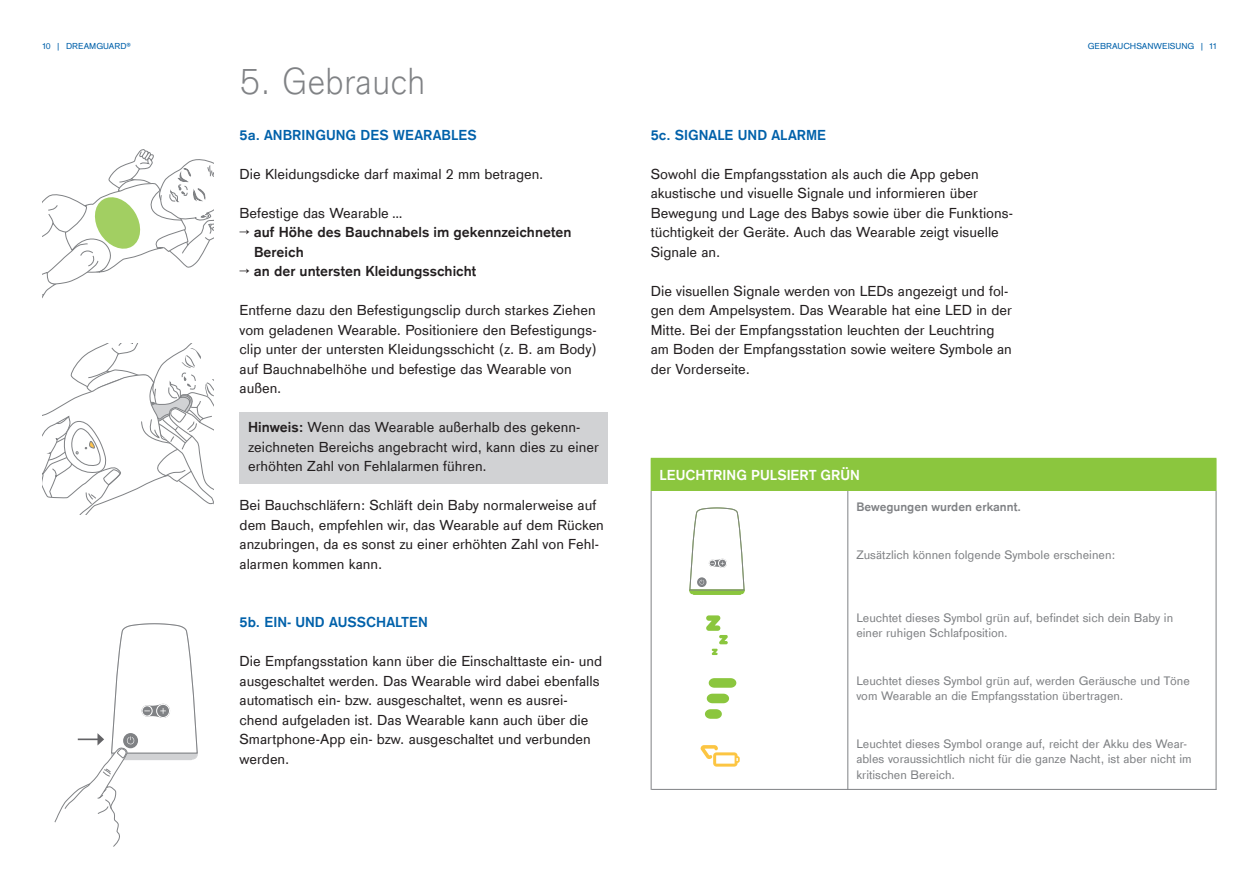
<style>
.page{position:relative;width:1259px;height:893px;background:#fff}
.page>*{position:absolute;margin:0;border:0;box-sizing:border-box;transform-origin:0 0}
.t1{font:300 39px "Draeger Sans";color:#808285}
.t2{font:15px/19.5px "Draeger Sans";color:#231f20}
.t3{font:700 15px/19.5px "Draeger Sans";color:#231f20}
.t4{font:700 15px "Draeger Sans";color:#0161aa}
.t5{font:700 15px "Draeger Sans";color:#fff}
.t6{font:12.75px/15.8px "Draeger Sans";color:#808285}
.t7{font:700 12.75px "Draeger Sans";color:#808285}
.t8{font:9px "Draeger Sans";color:#0161aa}
.s1{font-weight:700}
</style>
<div class="page">
<div style="left:240px;top:412px;width:368px;height:71px;background:#d1d2d4"></div>
<svg style="left:43px;top:344px;width:171px;height:171px"></svg>
<div style="left:651px;top:458px;width:565px;height:33px;background:#8bc63e"></div>
<hr style="left:847px;top:491px;width:1px;height:299px;background:#808285">
<hr style="left:651px;top:491px;width:1px;height:299px;background:#808285">
<hr style="left:1215px;top:491px;width:1px;height:299px;background:#808285">
<svg style="left:689px;top:507px;width:56px;height:88px"></svg>
<svg style="left:706px;top:615px;width:22px;height:40px"></svg>
<svg style="left:43px;top:149px;width:171px;height:148px"></svg>
<svg style="left:54px;top:623px;width:144px;height:224px"></svg>
<svg style="left:705px;top:709px;width:17px;height:10px"></svg>
<svg style="left:707px;top:694px;width:22px;height:9px"></svg>
<svg style="left:708px;top:678px;width:28px;height:10px"></svg>
<svg style="left:700px;top:745px;width:39px;height:22px"></svg>
<hr style="left:651px;top:789px;width:565px;height:1px;background:#808285">
<p class="t8" style="left:43px;top:40px;width:90px">10 | DREAMGUARD®</p>
<p class="t8" style="left:1087px;top:39px;width:130px">GEBRAUCHSANWEISUNG | 11</p>
<h1 class="t1" style="left:240px;top:55px;width:187px">5. Gebrauch</h1>
<p class="t4" style="left:240px;top:125px;width:239px">5a. ANBRINGUNG DES WEARABLES</p>
<p class="t2" style="left:240px;top:163px;width:305px">Die Kleidungsdicke darf maximal 2 mm betragen.</p>
<p class="t2" style="left:240px;top:202px;width:163px">Befestige das Wearable …</p>
<p class="t3" style="left:254px;top:222px;width:319px;text-indent:-14px">→ auf Höhe des Bauchnabels im gekennzeichneten<br>Bereich</p>
<p class="t3" style="left:240px;top:261px;width:238px">→ an der untersten Kleidungsschicht</p>
<p class="t2" style="left:240px;top:300px;width:359px">Entferne dazu den Befestigungsclip durch starkes Ziehen vom geladenen Wearable. Positioniere den Befestigungs&shy;clip unter der untersten Kleidungsschicht (z. B. am Body) auf Bauchnabelhöhe und befestige das Wearable von außen.</p>
<p class="t2" style="left:248px;top:417px;width:352px"><span class="s1">Hinweis:</span> Wenn das Wearable außerhalb des gekenn&shy;zeichneten Bereichs angebracht wird, kann dies zu einer erhöhten Zahl von Fehlalarmen führen.</p>
<p class="t2" style="left:240px;top:495px;width:366px">Bei Bauchschläfern: Schläft dein Baby normalerweise auf dem Bauch, empfehlen wir, das Wearable auf dem Rücken anzubringen, da es sonst zu einer erhöhten Zahl von Fehl&shy;alarmen kommen kann.</p>
<p class="t4" style="left:651px;top:125px;width:177px">5c. SIGNALE UND ALARME</p>
<p class="t2" style="left:651px;top:163px;width:364px">Sowohl die Empfangsstation als auch die App geben akustische und visuelle Signale und informieren über Bewegung und Lage des Babys sowie über die Funktions&shy;tüchtigkeit der Geräte. Auch das Wearable zeigt visuelle Signale an.</p>
<p class="t2" style="left:651px;top:280px;width:363px">Die visuellen Signale werden von LEDs angezeigt und fol&shy;gen dem Ampelsystem. Das Wearable hat eine LED in der Mitte. Bei der Empfangsstation leuchten der Leuchtring am Boden der Empfangsstation sowie weitere Symbole an der Vorderseite.</p>
<p class="t5" style="left:659px;top:465px;width:202px">LEUCHTRING PULSIERT GRÜN</p>
<p class="t7" style="left:856px;top:498px;width:166px">Bewegungen wurden erkannt.</p>
<p class="t6" style="left:856px;top:546px;width:261px">Zusätzlich können folgende Symbole erscheinen:</p>
<p class="t4" style="left:240px;top:612px;width:190px">5b. EIN- UND AUSSCHALTEN</p>
<p class="t2" style="left:240px;top:651px;width:364px">Die Empfangsstation kann über die Einschalttaste ein- und ausgeschaltet werden. Das Wearable wird dabei ebenfalls automatisch ein- bzw. ausgeschaltet, wenn es ausrei&shy;chend aufgeladen ist. Das Wearable kann auch über die Smartphone-App ein- bzw. ausgeschaltet und verbunden werden.</p>
<p class="t6" style="left:856px;top:609px;width:318px">Leuchtet dieses Symbol grün auf, befindet sich dein Baby in einer ruhigen Schlafposition.</p>
<p class="t6" style="left:856px;top:672px;width:335px">Leuchtet dieses Symbol grün auf, werden Geräusche und Töne vom Wearable an die Empfangsstation übertragen.</p>
<p class="t6" style="left:856px;top:735px;width:337px">Leuchtet dieses Symbol orange auf, reicht der Akku des Wear&shy;ables voraussichtlich nicht für die ganze Nacht, ist aber nicht im kritischen Bereich.</p>
</div>
